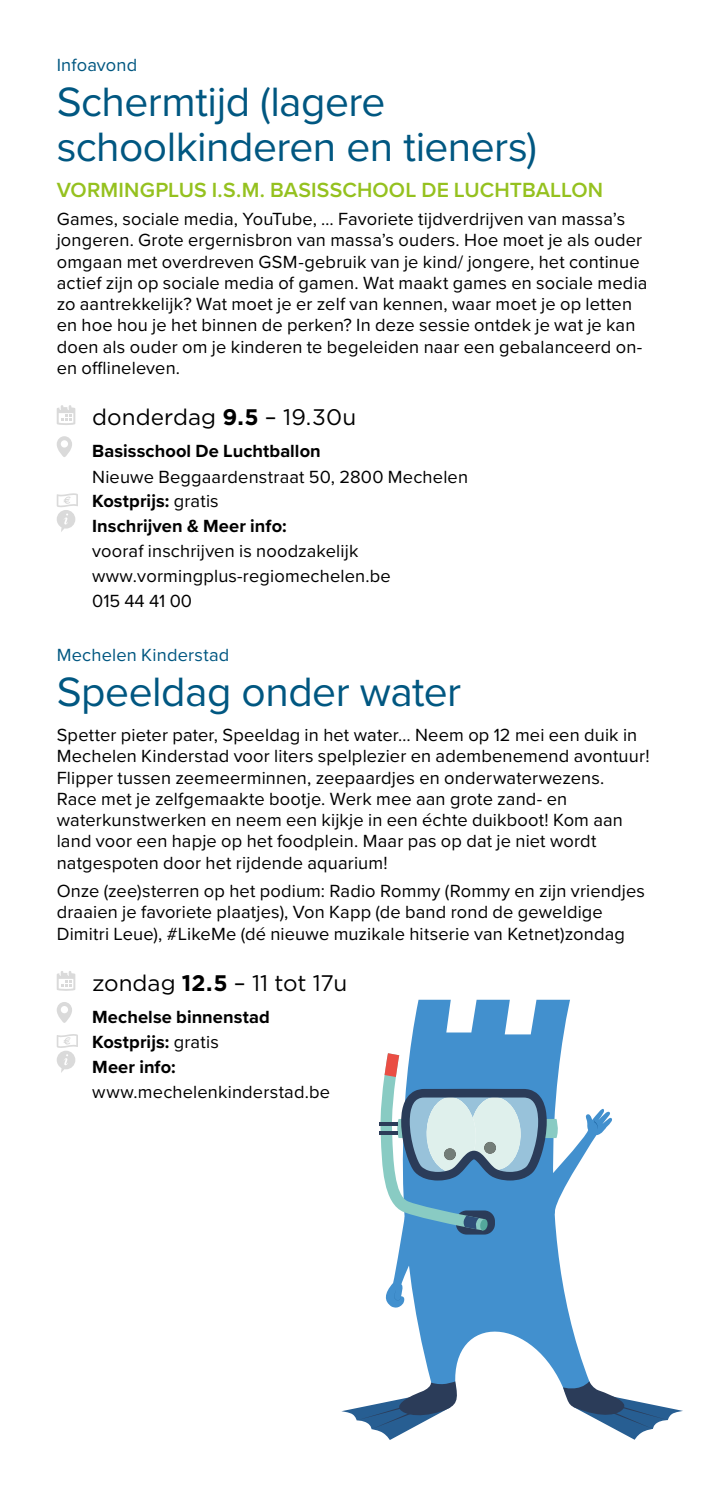
<style>
.page{position:relative;width:709px;height:1489px;background:#fff}
.page>*{position:absolute;margin:0;border:0;box-sizing:border-box;transform-origin:0 0}
.t1{font:42.5px/45px "Proxima Nova";letter-spacing:-.015em;color:#005781}
.t2{font:22.5px "Gotham HTF";letter-spacing:.005em;color:#000}
.t3{font:600 21.25px "Proxima Nova";letter-spacing:.01em;color:#95c11f}
.t4{font:18.25px/21.2px "Proxima Nova";letter-spacing:.01em;color:#000}
.t5{font:700 18.25px/25px "Proxima Nova";letter-spacing:.005em;color:#000}
.t6{font:18.25px "Proxima Nova";letter-spacing:.01em;color:#005781}
.s1{font-weight:700}
.s2{font-weight:400}
</style>
<div class="page">
<svg style="left:57px;top:405px;width:18px;height:20px"></svg>
<svg style="left:57px;top:436px;width:15px;height:21px"></svg>
<svg style="left:57px;top:493px;width:21px;height:39px"></svg>
<svg style="left:57px;top:971px;width:18px;height:19px"></svg>
<svg style="left:57px;top:1002px;width:15px;height:21px"></svg>
<svg style="left:57px;top:1034px;width:21px;height:38px"></svg>
<svg style="left:409px;top:999px;width:180px;height:389px;fill:#4290ce"></svg>
<svg style="left:380px;top:1053px;width:232px;height:256px"></svg>
<hr style="left:379px;top:1122px;width:19px;height:3px;background:#2b3c59">
<svg style="left:379px;top:1130px;width:19px;height:4px"></svg>
<svg style="left:563px;top:1381px;width:120px;height:58px"></svg>
<svg style="left:341px;top:1381px;width:118px;height:58px"></svg>
<p class="t6" style="left:57px;top:51px;width:82px">Infoavond</p>
<h1 class="t1" style="left:57px;top:78px;width:482px">Schermtijd (lagere schoolkinderen en tieners)</h1>
<p class="t3" style="left:57px;top:174px;width:548px">VORMINGPLUS I.S.M. BASISSCHOOL DE LUCHTBALLON</p>
<p class="t4" style="left:57px;top:207px;width:592px">Games, sociale media, YouTube, … Favoriete tijdverdrijven van massa’s jongeren. Grote ergernisbron van massa’s ouders. Hoe moet je als ouder omgaan met overdreven GSM-gebruik van je kind/ jongere, het continue actief zijn op sociale media of gamen. Wat maakt games en sociale media zo aantrekkelijk? Wat moet je er zelf van kennen, waar moet je op letten en hoe hou je het binnen de perken? In deze sessie ontdek je wat je kan doen als ouder om je kinderen te begeleiden naar een gebalanceerd on&shy;en offlineleven.</p>
<p class="t2" style="left:92px;top:404px;width:266px">donderdag <span class="s1">9.5</span> – 19.30u</p>
<p class="t5" style="left:92px;top:438px;width:230px">Basisschool De Luchtballon</p>
<p class="t4" style="left:92px;top:463px;width:377px;line-height:24.8px">Nieuwe Beggaardenstraat 50, 2800 Mechelen<br><span class="s1">Kostprijs:</span> gratis<br><span class="s1">Inschrijven &amp; Meer info:</span></p>
<p class="t4" style="left:92px;top:538px;width:300px;line-height:25px">vooraf inschrijven is noodzakelijk www.vormingplus-regiomechelen.be<br>015 44 41 00</p>
<p class="t6" style="left:57px;top:641px;width:174px">Mechelen Kinderstad</p>
<h1 class="t1" style="left:57px;top:667px;width:406px">Speeldag onder water</h1>
<p class="t4" style="left:57px;top:723px;width:594px">Spetter pieter pater, Speeldag in het water… Neem op 12 mei een duik in Mechelen Kinderstad voor liters spelplezier en adembenemend avontuur!<br>Flipper tussen zeemeerminnen, zeepaardjes en onderwaterwezens.<br>Race met je zelfgemaakte bootje. Werk mee aan grote zand- en waterkunstwerken en neem een kijkje in een échte duikboot! Kom aan land voor een hapje op het foodplein. Maar pas op dat je niet wordt natgespoten door het rijdende aquarium!</p>
<p class="t4" style="left:57px;top:879px;width:590px">Onze (zee)sterren op het podium: Radio Rommy (Rommy en zijn vriendjes draaien je favoriete plaatjes), Von Kapp (de band rond de geweldige<br>Dimitri Leue), #LikeMe (dé nieuwe muzikale hitserie van Ketnet)zondag</p>
<p class="t2" style="left:92px;top:970px;width:257px">zondag <span class="s1">12.5</span> – 11 tot 17u</p>
<p class="t5" style="left:92px;top:1003px;width:179px">Mechelse binnenstad<br>Kostprijs: <span class="s2">gratis<br></span>Meer info:</p>
<p class="t4" style="left:92px;top:1080px;width:239px">www.mechelenkinderstad.be</p>
</div>
